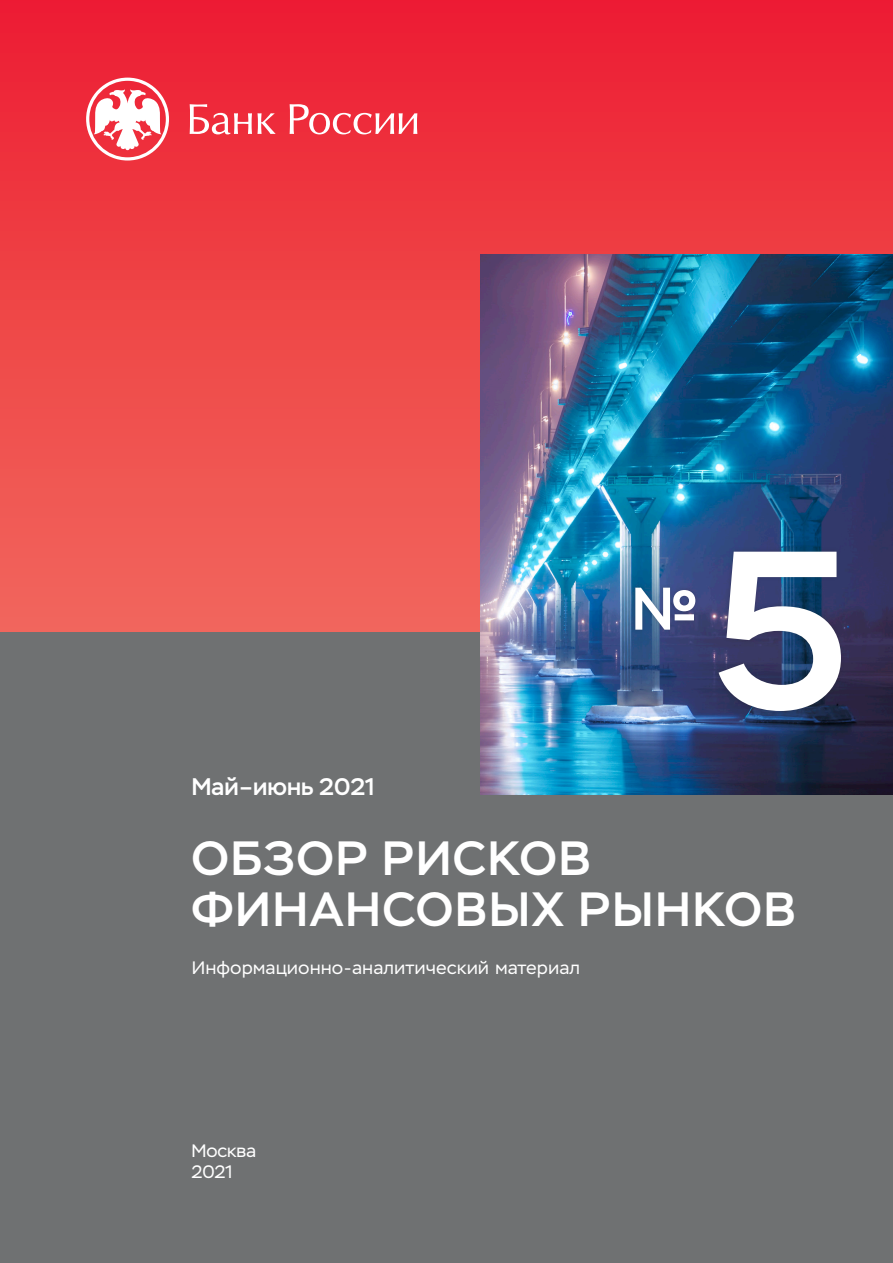
<style>
.page{position:relative;width:893px;height:1263px;background:#fff}
.page>*{position:absolute;margin:0;border:0;box-sizing:border-box;transform-origin:0 0}
.Текст{font:500 225px "Stem";color:#fff}
.Текст-2{font:500 60px "Stem";color:#fff}
.Текст-3{font:500 48px/51px "Stem";letter-spacing:.03em;color:#fff}
.Текст-4{font:500 24px "Stem";color:#fff}
.Текст-5{font:18px "Stem Text";color:#fff}
.Текст-6{font:18px "Stem";color:#fff}
</style>
<div class="page">
<div style="left:0;top:631px;width:893px;height:632px;background:#6f7172"></div>
<div style="left:0;top:0;width:893px;height:631px;background:linear-gradient(to bottom,#ec1e32,#f1695d)"></div>
<img style="left:480px;top:255px;width:413px;height:540px">
<div style="left:631px;top:547px;width:214px;height:169px;background:#231f20;opacity:.25"></div>
<svg style="left:86px;top:78px;width:83px;height:83px"></svg>
<svg style="left:190px;top:104px;width:62px;height:30px"></svg>
<svg style="left:258px;top:113px;width:18px;height:21px"></svg>
<svg style="left:290px;top:104px;width:127px;height:30px"></svg>
<p class="Текст-4" style="left:191px;top:772px;width:185px">Май–июнь 2021</p>
<p class="Текст-2" style="left:631px;top:572px;width:70px">№</p>
<p class="Текст" style="left:713px;top:493px;width:139px">5</p>
<p class="Текст-3" style="left:192px;top:833px;width:606px">ОБЗОР РИСКОВ<br>ФИНАНСОВЫХ РЫНКОВ</p>
<p class="Текст-5" style="left:191px;top:957px;width:390px">Информационно-аналитический материал</p>
<p class="Текст-6" style="left:191px;top:1140px;width:66px">Москва</p>
<p class="Текст-6" style="left:191px;top:1161px;width:43px">2021</p>
</div>
